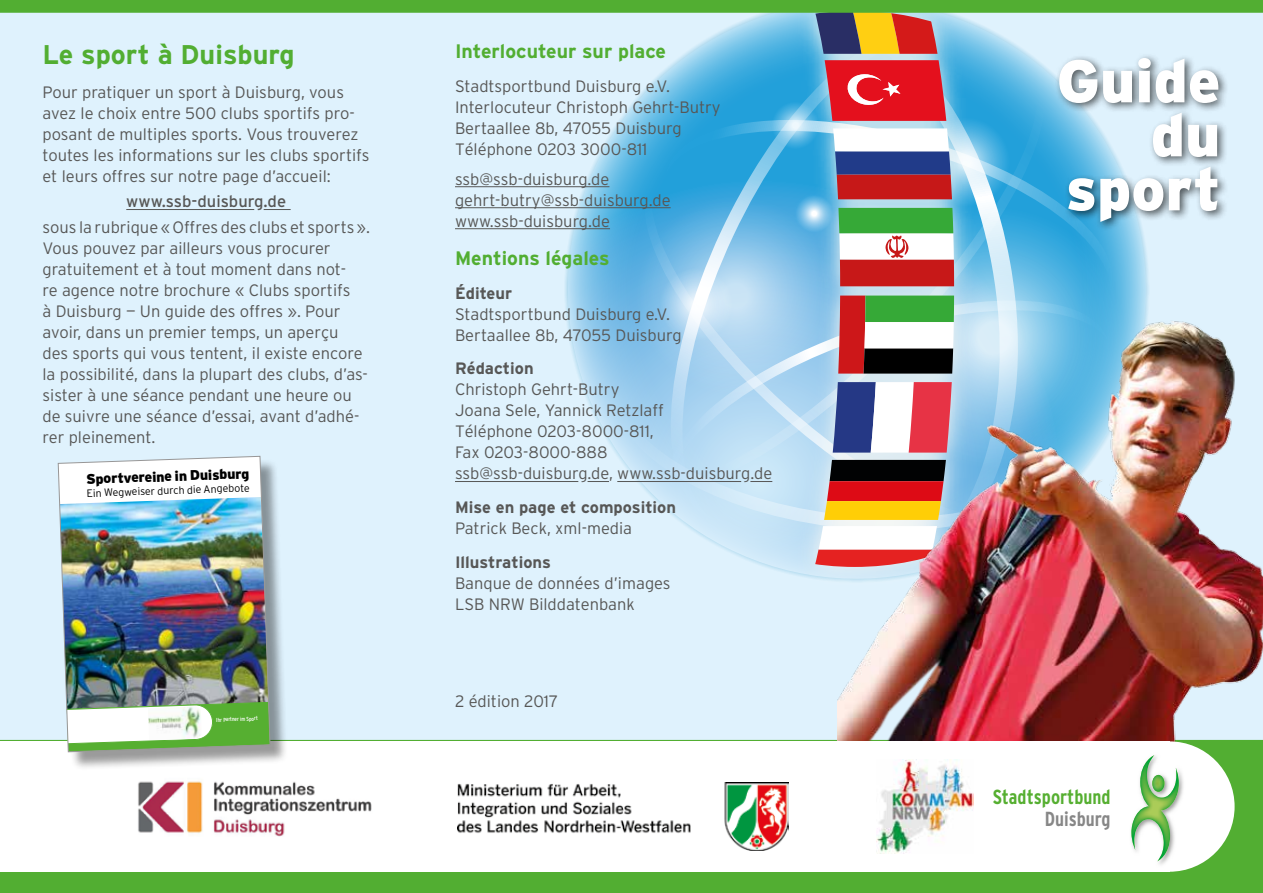
<style>
.page{position:relative;width:1263px;height:893px;background:#fff}
.page>*{position:absolute;margin:0;border:0;box-sizing:border-box;transform-origin:0 0}
.t1{font:900 60px/54px "Interstate";color:#fff;text-align:right}
.t2{font:700 27px "Interstate";color:#52ae32}
.t3{font:700 condensed 20.25px "Interstate";color:#56af31;scale:.96 1}
.t4{font:700 condensed 20.25px "Interstate";color:#878787;scale:.96 1}
.t5{font:700 19.5px "Interstate";color:#52ae32}
.t6{font:300 16.5px/21px "Interstate";color:#575756}
.t7{font:700 16.5px "Interstate";color:#575756}
.t8{font:16.5px "Interstate";color:#575756}
.t9{font:900 14.1px "Interstate";color:#000}
.t10{font:300 10.65px "Interstate";color:#000}
.t11{font:condensed 5.85px "Interstate";color:#fff}
</style>
<div class="page">
<div style="left:0;top:7px;width:1263px;height:886px;background:#dff2fd"></div>
<hr style="left:126px;top:209px;width:128px;height:1px;background:#575756">
<svg style="left:264px;top:209px;width:27px;height:1px"></svg>
<img style="left:548px;top:54px;width:601px;height:527px">
<svg style="left:833px;top:382px;width:5px;height:71px"></svg>
<svg style="left:824px;top:460px;width:14px;height:60px"></svg>
<svg style="left:838px;top:296px;width:116px;height:8px"></svg>
<svg style="left:814px;top:526px;width:24px;height:41px"></svg>
<svg style="left:767px;top:60px;width:251px;height:226px;background:#8a97ae"></svg>
<svg style="left:0;top:0;width:1263px;height:54px"></svg>
<hr style="left:455px;top:186px;width:154px;height:1px;background:#575756">
<hr style="left:455px;top:207px;width:216px;height:1px;background:#575756">
<hr style="left:455px;top:228px;width:155px;height:1px;background:#575756">
<hr style="left:455px;top:481px;width:123px;height:1px;background:#575756">
<svg style="left:587px;top:481px;width:22px;height:1px"></svg>
<hr style="left:617px;top:481px;width:124px;height:1px;background:#575756">
<svg style="left:750px;top:481px;width:22px;height:1px"></svg>
<div style="left:1054px;top:54px;width:175px;height:178px;background:#000;opacity:.64"></div>
<div style="left:0;top:740px;width:1263px;height:153px;background:#52ae32"></div>
<img style="left:838px;top:304px;width:425px;height:483px">
<div style="left:0;top:741px;width:1169px;height:131px;background:#fff"></div>
<div style="left:61px;top:459px;width:228px;height:311px;background:#000;opacity:.4"></div>
<img style="left:58px;top:456px;width:213px;height:296px">
<div style="left:1104px;top:741px;width:130px;height:131px;background:#fff;border-radius:50%"></div>
<svg style="left:1131px;top:755px;width:52px;height:106px"></svg>
<img style="left:876px;top:759px;width:98px;height:94px">
<img style="left:138px;top:781px;width:234px;height:56px">
<img style="left:457px;top:782px;width:332px;height:68px">
<h2 class="t2" style="left:43px;top:40px;width:254px">Le sport à Duisburg</h2>
<p class="t6" style="left:43px;top:82px;width:329px">Pour pratiquer un sport à Duisburg, vous avez le choix entre 500 clubs sportifs pro&shy;posant de multiples sports. Vous trouverez toutes les informations sur les clubs sportifs et leurs offres sur notre page d’accueil:</p>
<p class="t8" style="left:126px;top:192px;width:161px">www.ssb-duisburg.de</p>
<p class="t6" style="left:43px;top:216px;width:329px">sous la rubrique «Offres des clubs et sports».<br>Vous pouvez par ailleurs vous procurer gratuitement et à tout moment dans not-<br>re agence notre brochure « Clubs sportifs<br>à Duisburg — Un guide des offres ». Pour avoir, dans un premier temps, un aperçu<br>des sports qui vous tentent, il existe encore la possibilité, dans la plupart des clubs, d’as&shy;sister à une séance pendant une heure ou de suivre une séance d’essai, avant d’adhé&shy;rer pleinement.</p>
<p class="t9" style="left:86px;top:471px;width:165px;rotate:-2deg">Sportvereine in Duisburg</p>
<p class="t10" style="left:87px;top:487px;width:165px;rotate:-2deg">Ein Wegweiser durch die Angebote</p>
<p class="t11" style="left:216px;top:716px;width:43px;rotate:-2deg">Ihr Partner im Sport</p>
<p class="t5" style="left:455px;top:41px;width:213px">Interlocuteur sur place</p>
<p class="t6" style="left:455px;top:76px;width:267px">Stadtsportbund Duisburg e.V.<br>Interlocuteur Christoph Gehrt-Butry<br>Bertaallee 8b, 47055 Duisburg<br>Téléphone 0203 3000-811</p>
<p class="t6" style="left:455px;top:168px;width:217px">ssb@ssb-duisburg.de gehrt-butry@ssb-duisburg.de www.ssb-duisburg.de</p>
<p class="t5" style="left:455px;top:247px;width:156px">Mentions légales</p>
<p class="t7" style="left:455px;top:284px;width:59px">Éditeur</p>
<p class="t6" style="left:455px;top:303px;width:228px">Stadtsportbund Duisburg e.V.<br>Bertaallee 8b, 47055 Duisburg</p>
<p class="t7" style="left:455px;top:359px;width:80px">Rédaction</p>
<p class="t6" style="left:455px;top:379px;width:319px">Christoph Gehrt-Butry<br>Joana Sele, Yannick Retzlaff<br>Téléphone 0203-8000-811,<br>Fax 0203-8000-888<br>ssb@ssb-duisburg.de, www.ssb-duisburg.de</p>
<p class="t7" style="left:455px;top:498px;width:223px">Mise en page et composition</p>
<p class="t6" style="left:455px;top:518px;width:179px">Patrick Beck, xml-media</p>
<p class="t7" style="left:455px;top:553px;width:97px">Illustrations</p>
<p class="t6" style="left:455px;top:572px;width:217px">Banque de données d’images<br>LSB NRW Bilddatenbank</p>
<p class="t6" style="left:455px;top:690px;width:105px">2 édition 2017</p>
<h1 class="t1" style="left:1057px;top:54px;width:165px">Guide du sport</h1>
<p class="t3" style="left:993px;top:786px;width:124px">Stadtsportbund</p>
<p class="t4" style="left:1045px;top:807px;width:70px">Duisburg</p>
</div>
